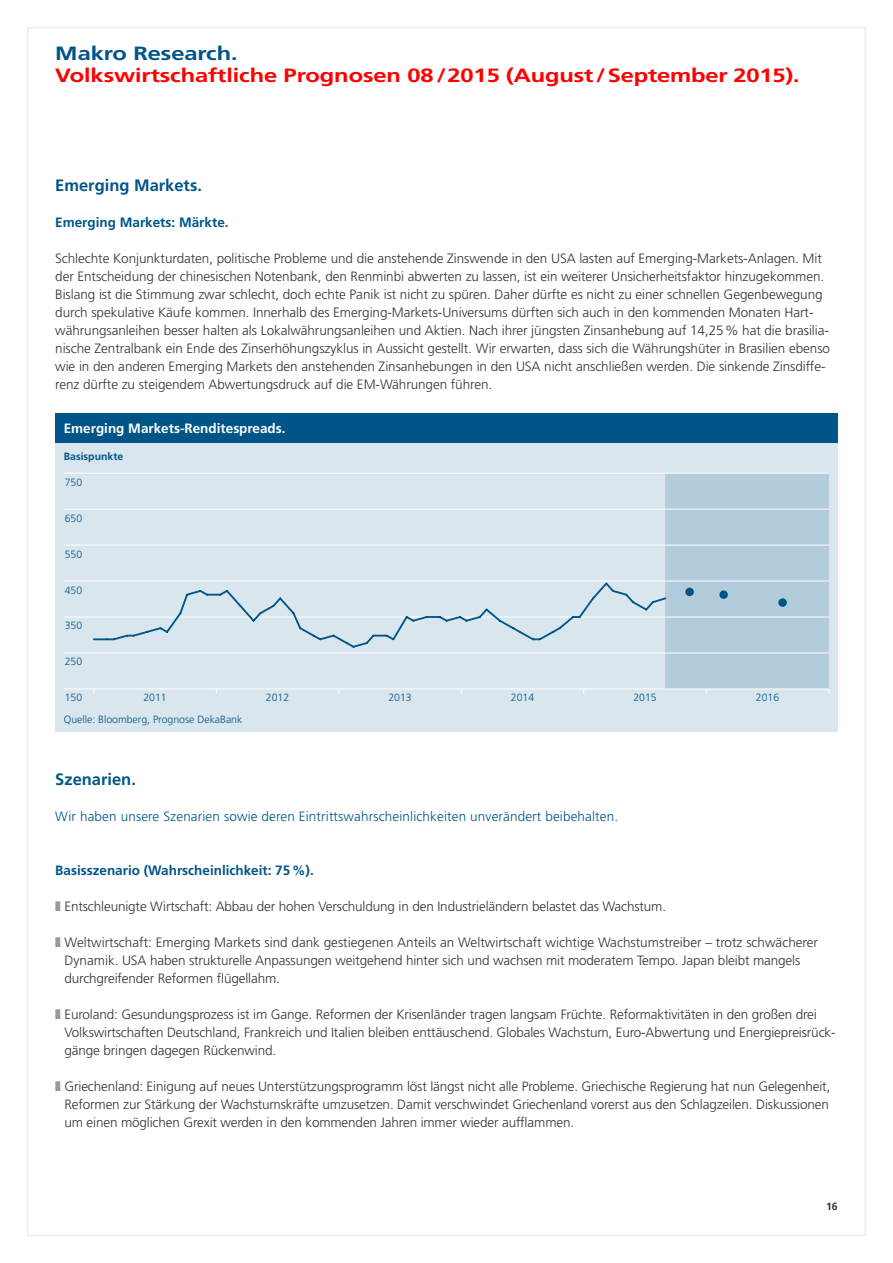
<style>
.page{position:relative;width:893px;height:1263px;background:#fff}
.page>*{position:absolute;margin:0;border:0;box-sizing:border-box;transform-origin:0 0}
.t1{font:24px "DK Frutiger OTPS Bold 80 HL";color:#f00}
.t2{font:24px "DK Frutiger OTPS Bold 80 HL";color:#058}
.t3{font:700 16.5px "Deka Frutiger OTPS";color:#058}
.t4{font:300 13.5px/18px "Deka Frutiger OTPS";letter-spacing:-.005em;color:#333}
.t5{font:300 13.5px "Deka Frutiger OTPS";letter-spacing:.01em;color:#058}
.t6{font:700 13.5px "Deka Frutiger OTPS";color:#058}
.t7{font:700 13.5px "Deka Frutiger OTPS";color:#fff}
.t8{font:300 10.5px "Deka Frutiger OTPS";color:#058}
.t9{font:700 10.5px "Deka Frutiger OTPS";color:#058}
.t10{font:700 10.5px "Deka Frutiger OTPS";color:#333}
.s1{font-weight:700;color:#999}
</style>
<div class="page">
<div style="left:55px;top:443px;width:783px;height:288px;background:#d9e6ed"></div>
<div style="left:665px;top:473px;width:164px;height:216px;background:#b3ccdb"></div>
<hr style="left:63px;top:473px;width:766px;height:1px;background:#fff">
<hr style="left:63px;top:545px;width:766px;height:1px;background:#fff">
<hr style="left:63px;top:509px;width:766px;height:1px;background:#fff">
<hr style="left:63px;top:581px;width:766px;height:1px;background:#fff">
<hr style="left:63px;top:616px;width:766px;height:1px;background:#fff">
<hr style="left:63px;top:652px;width:766px;height:1px;background:#fff">
<hr style="left:63px;top:688px;width:766px;height:1px;background:#fff">
<div style="left:55px;top:414px;width:783px;height:29px;background:#058"></div>
<div style="left:719px;top:590px;width:9px;height:9px;background:#058;border-radius:50%"></div>
<div style="left:778px;top:598px;width:9px;height:9px;background:#058;border-radius:50%"></div>
<div style="left:685px;top:588px;width:9px;height:8px;background:#058;border-radius:50%"></div>
<svg style="left:92px;top:581px;width:576px;height:67px"></svg>
<h1 class="t2" style="left:55px;top:37px;width:184px">Makro Research.</h1>
<h1 class="t1" style="left:55px;top:59px;width:746px">Volkswirtschaftliche Prognosen 08/2015 (August/September 2015).</h1>
<p class="t3" style="left:55px;top:176px;width:148px">Emerging Markets.</p>
<p class="t6" style="left:55px;top:214px;width:175px">Emerging Markets: Märkte.</p>
<p class="t4" style="left:55px;top:250px;width:776px">Schlechte Konjunkturdaten, politische Probleme und die anstehende Zinswende in den USA lasten auf Emerging-Markets-Anlagen. Mit der Entscheidung der chinesischen Notenbank, den Renminbi abwerten zu lassen, ist ein weiterer Unsicherheitsfaktor hinzugekommen.<br>Bislang ist die Stimmung zwar schlecht, doch echte Panik ist nicht zu spüren. Daher dürfte es nicht zu einer schnellen Gegenbewegung durch spekulative Käufe kommen. Innerhalb des Emerging-Markets-Universums dürften sich auch in den kommenden Monaten Hart&shy;währungsanleihen besser halten als Lokalwährungsanleihen und Aktien. Nach ihrer jüngsten Zinsanhebung auf 14,25% hat die brasilia&shy;nische Zentralbank ein Ende des Zinserhöhungszyklus in Aussicht gestellt. Wir erwarten, dass sich die Währungshüter in Brasilien ebenso wie in den anderen Emerging Markets den anstehenden Zinsanhebungen in den USA nicht anschließen werden. Die sinkende Zinsdiffe&shy;renz dürfte zu steigendem Abwertungsdruck auf die EM-Währungen führen.</p>
<p class="t7" style="left:64px;top:420px;width:223px">Emerging Markets-Renditespreads.</p>
<p class="t9" style="left:64px;top:450px;width:61px">Basispunkte</p>
<p class="t8" style="left:65px;top:476px;width:19px">750</p>
<p class="t8" style="left:65px;top:512px;width:19px">650</p>
<p class="t8" style="left:65px;top:548px;width:19px">550</p>
<p class="t8" style="left:65px;top:583px;width:19px">450</p>
<p class="t8" style="left:65px;top:619px;width:19px">350</p>
<p class="t8" style="left:65px;top:655px;width:19px">250</p>
<p class="t8" style="left:65px;top:691px;width:19px">150</p>
<p class="t8" style="left:143px;top:691px;width:25px">2011</p>
<p class="t8" style="left:266px;top:691px;width:25px">2012</p>
<p class="t8" style="left:388px;top:691px;width:25px">2013</p>
<p class="t8" style="left:511px;top:691px;width:25px">2014</p>
<p class="t8" style="left:633px;top:691px;width:25px">2015</p>
<p class="t8" style="left:756px;top:691px;width:25px">2016</p>
<p class="t8" style="left:64px;top:713px;width:180px">Quelle: Bloomberg, Prognose DekaBank</p>
<p class="t3" style="left:55px;top:770px;width:82px">Szenarien.</p>
<p class="t5" style="left:55px;top:808px;width:564px">Wir haben unsere Szenarien sowie deren Eintrittswahrscheinlichkeiten unverändert beibehalten.</p>
<p class="t6" style="left:55px;top:862px;width:260px">Basisszenario (Wahrscheinlichkeit: 75%).</p>
<p class="t4" style="left:55px;top:898px;width:612px"><span class="s1">‡</span> Entschleunigte Wirtschaft: Abbau der hohen Verschuldung in den Industrieländern belastet das Wachstum.</p>
<p class="t4" style="left:64px;top:934px;width:755px;text-indent:-9px"><span class="s1">‡</span> Weltwirtschaft: Emerging Markets sind dank gestiegenen Anteils an Weltwirtschaft wichtige Wachstumstreiber – trotz schwächerer<br>Dynamik. USA haben strukturelle Anpassungen weitgehend hinter sich und wachsen mit moderatem Tempo. Japan bleibt mangels durchgreifender Reformen flügellahm.</p>
<p class="t4" style="left:64px;top:1006px;width:773px;text-indent:-9px"><span class="s1">‡</span> Euroland: Gesundungsprozess ist im Gange. Reformen der Krisenländer tragen langsam Früchte. Reformaktivitäten in den großen drei<br>Volkswirtschaften Deutschland, Frankreich und Italien bleiben enttäuschend. Globales Wachstum, Euro-Abwertung und Energiepreisrück&shy;gänge bringen dagegen Rückenwind.</p>
<p class="t4" style="left:64px;top:1078px;width:767px;text-align:justify;text-indent:-9px"><span class="s1">‡</span> Griechenland: Einigung auf neues Unterstützungsprogramm löst längst nicht alle Probleme. Griechische Regierung hat nun Gelegenheit, Reformen zur Stärkung der Wachstumskräfte umzusetzen. Damit verschwindet Griechenland vorerst aus den Schlagzeilen. Diskussionen um einen möglichen Grexit werden in den kommenden Jahren immer wieder aufflammen.</p>
<p class="t10" style="left:826px;top:1200px;width:13px">16</p>
</div>
